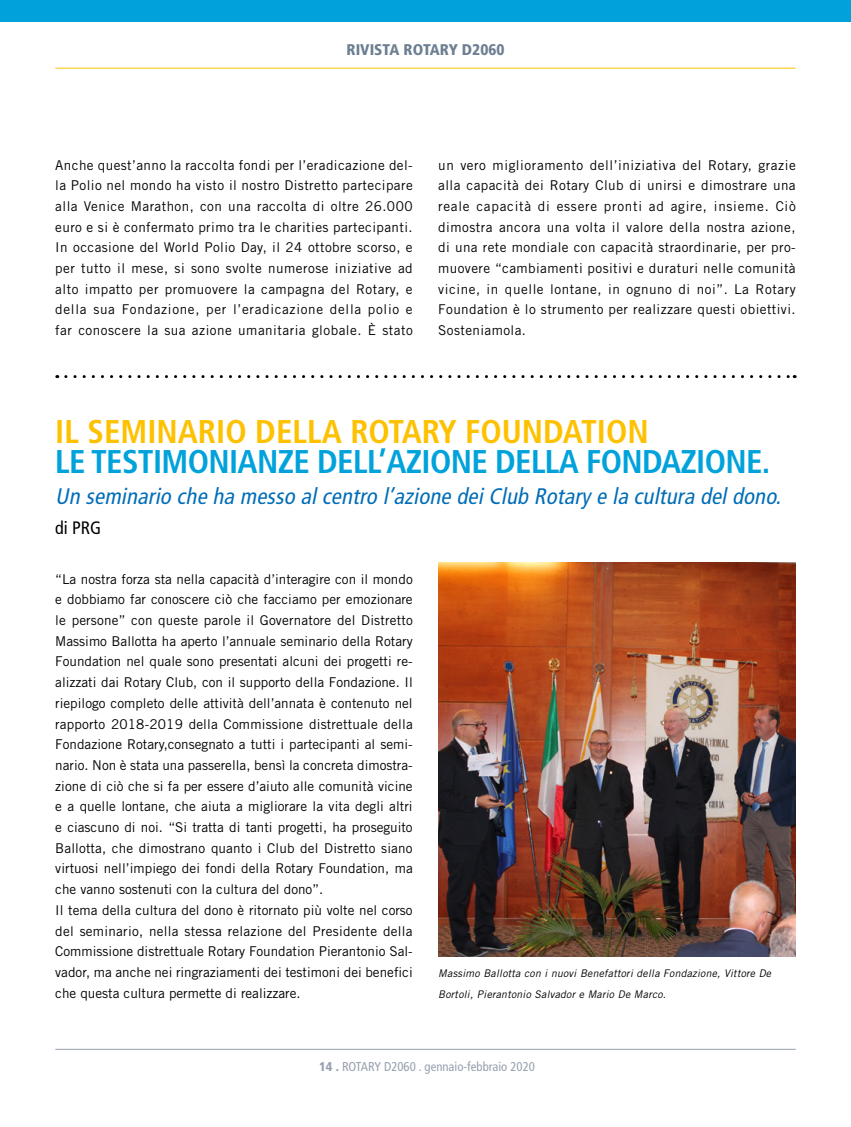
<style>
.page{position:relative;width:851px;height:1127px;background:#fff}
.page>*{position:absolute;margin:0;border:0;box-sizing:border-box;transform-origin:0 0}
.t1{font:700 condensed 32.85px "Frutiger LT Std";letter-spacing:-.02em;color:#00a2dc}
.t2{font:700 condensed 32.85px "Frutiger LT Std";color:#fdc100}
.t3{font:italic condensed 22.5px "Frutiger LT Std";color:#006db8}
.t4{font:condensed 18px "Frutiger LT Std";color:#000}
.t5{font:900 condensed 15.45px "Frutiger LT Std";color:#6c7e91}
.t6{font:13.5px/20.7px "Trade Gothic LT Std";color:#000;text-align:justify}
.t7{font:condensed 12.75px "Frutiger LT Std";color:#97a0af}
.t8{font:italic 10.5px/20.7px "Trade Gothic LT Std";color:#000}
.s1{font-weight:900}
</style>
<div class="page">
<hr style="left:55px;top:1049px;width:740px;height:1px;background:#97a0af">
<hr style="left:55px;top:68px;width:740px;height:1px;background:#fdc100">
<svg style="left:66px;top:375px;width:729px;height:3px"></svg>
<img style="left:438px;top:563px;width:357px;height:393px">
<div style="left:0;top:0;width:850px;height:21px;background:#00a2dc"></div>
<p class="t5" style="left:346px;top:40px;width:159px">RIVISTA ROTARY D2060</p>
<p class="t6" style="left:55px;top:154px;width:359px">Anche quest’anno la raccolta fondi per l’eradicazione del&shy;la Polio nel mondo ha visto il nostro Distretto partecipare alla Venice Marathon, con una raccolta di oltre 26.000 euro e si è confermato primo tra le charities partecipanti.<br>In occasione del World Polio Day, il 24 ottobre scorso, e per tutto il mese, si sono svolte numerose iniziative ad alto impatto per promuovere la campagna del Rotary, e della sua Fondazione, per l’eradicazione della polio e far conoscere la sua azione umanitaria globale. È stato</p>
<p class="t6" style="left:438px;top:154px;width:359px">un vero miglioramento dell’iniziativa del Rotary, grazie alla capacità dei Rotary Club di unirsi e dimostrare una reale capacità di essere pronti ad agire, insieme. Ciò dimostra ancora una volta il valore della nostra azione, di una rete mondiale con capacità straordinarie, per pro&shy;muovere “cambiamenti positivi e duraturi nelle comunità vicine, in quelle lontane, in ognuno di noi”. La Rotary Foundation è lo strumento per realizzare questi obiettivi.<br>Sosteniamola.</p>
<h1 class="t2" style="left:55px;top:412px;width:595px">IL SEMINARIO DELLA ROTARY FOUNDATION</h1>
<h1 class="t1" style="left:55px;top:442px;width:716px">LE TESTIMONIANZE DELL’AZIONE DELLA FONDAZIONE.</h1>
<h2 class="t3" style="left:55px;top:483px;width:732px">Un seminario che ha messo alcentro l’azione deiClub Rotary e la cultura deldono.</h2>
<h3 class="t4" style="left:55px;top:518px;width:47px">di PRG</h3>
<p class="t6" style="left:55px;top:568px;width:359px;text-align:left">“La nostra forza sta nella capacità d’interagire con il mondo e dobbiamo far conoscere ciò che facciamo per emozionare le persone” con queste parole il Governatore del Distretto Massimo Ballotta ha aperto l’annuale seminario della Rotary Foundation nel quale sono presentati alcuni dei progetti re&shy;alizzati dai Rotary Club, con il supporto della Fondazione. Il riepilogo completo delle attività dell’annata è contenuto nel rapporto 2018-2019 della Commissione distrettuale della Fondazione Rotary,consegnato a tutti i partecipanti al semi&shy;nario. Non è stata una passerella, bensì la concreta dimostra&shy;zione di ciò che si fa per essere d’aiuto alle comunità vicine e a quelle lontane, che aiuta a migliorare la vita degli altri e ciascuno di noi. “Si tratta di tanti progetti, ha proseguito Ballotta, che dimostrano quanto i Club del Distretto siano virtuosi nell’impiego dei fondi della Rotary Foundation, ma che vanno sostenuti con la cultura del dono”.<br>Il tema della cultura del dono è ritornato più volte nel corso del seminario, nella stessa relazione del Presidente della Commissione distrettuale Rotary Foundation Pierantonio Sal&shy;vador, ma anche nei ringraziamenti dei testimoni dei benefici che questa cultura permette di realizzare.</p>
<p class="t8" style="left:438px;top:963px;width:337px">Massimo Ballotta con i nuovi Benefattori della Fondazione, Vittore De<br>Bortoli, Pierantonio Salvador e Mario De Marco.</p>
<p class="t7" style="left:319px;top:1059px;width:217px"><span class="s1">14 .</span> ROTARY D2060 . gennaio-febbraio 2020</p>
</div>
